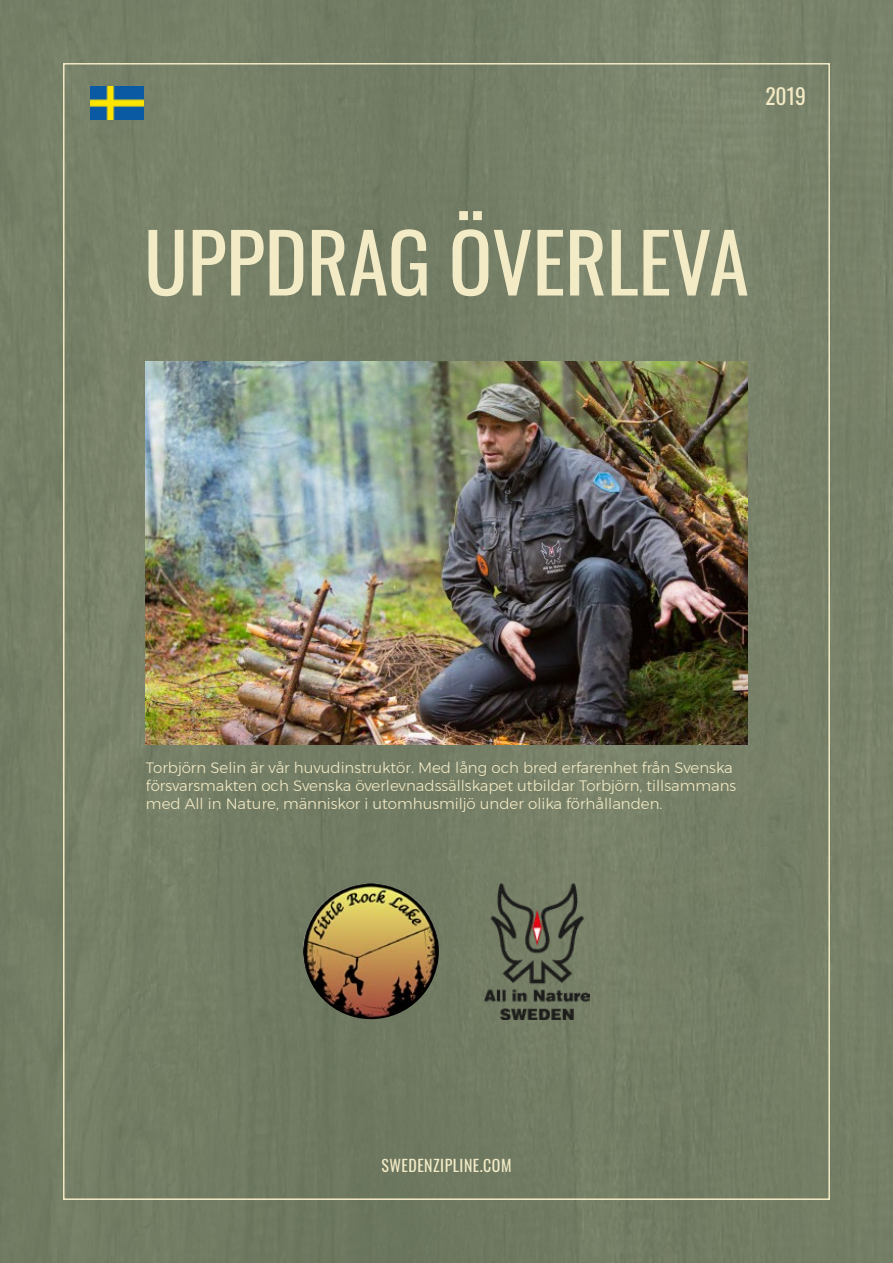
<style>
.page{position:relative;width:893px;height:1263px;background:#758368}
.page>*{position:absolute;margin:0;border:0;box-sizing:border-box;transform-origin:0 0}
.t1{font:81px "Oswald";letter-spacing:-.005em;color:#f3ebc6}
.t2{font:21.6px "Oswald";color:#f4ebc6}
.t3{font:15.9px "Oswald";letter-spacing:.03em;color:#f3ebc6}
.t4{font:300 15px/18px "Montserrat";color:#f3ebc6}
</style>
<div class="page">
<img style="left:91px;top:86px;width:52px;height:33px">
<img style="left:146px;top:361px;width:601px;height:383px">
<img style="left:303px;top:883px;width:136px;height:136px;border-radius:68px">
<img style="left:485px;top:883px;width:105px;height:136px">
<h2 class="t2" style="left:765px;top:77px;width:42px">2019</h2>
<h1 class="t1" style="left:144px;top:190px;width:606px">UPPDRAG ÖVERLEVA</h1>
<p class="t4" style="left:146px;top:759px;width:592px">Torbjörn Selin är vår huvudinstruktör. Med lång och bred erfarenhet från Svenska försvarsmakten och Svenska överlevnadssällskapet utbildar Torbjörn, tillsammans med All in Nature, människor i utomhusmiljö under olika förhållanden.</p>
<p class="t3" style="left:381px;top:1151px;width:132px">SWEDENZIPLINE.COM</p>
</div>
